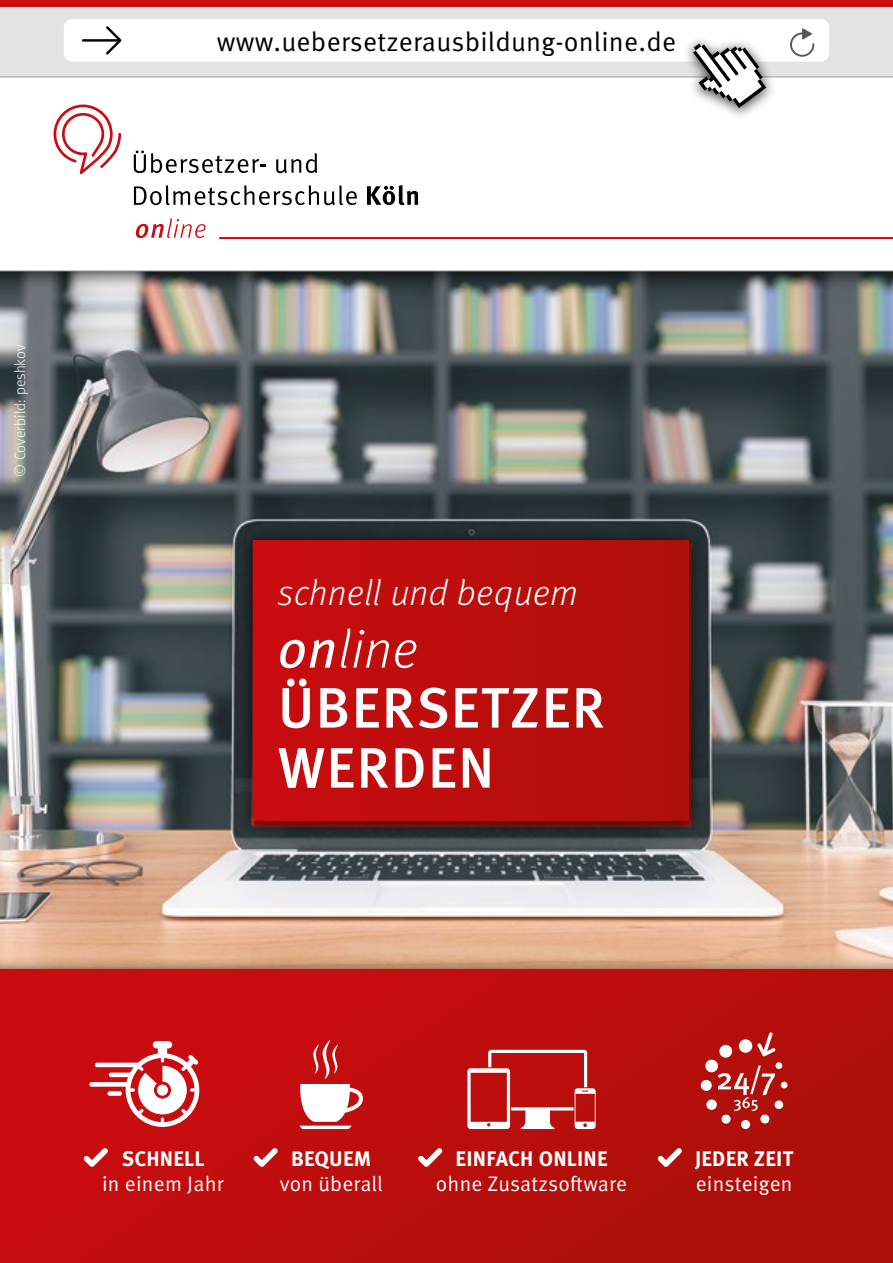
<style>
.page{position:relative;width:893px;height:1263px;background:#fff}
.page>*{position:absolute;margin:0;border:0;box-sizing:border-box;transform-origin:0 0}
.t1{font:500 57px/60px "Meta OT";letter-spacing:.02em;color:#fff}
.t2{font:italic 300 54px "Meta OT";color:#fff}
.t3{font:italic 300 36px "Meta OT";letter-spacing:.01em;color:#fff}
.t4{font:27px "Meta OT Norm";letter-spacing:.01em;color:#000}
.t5{font:21px "Meta OT Norm";letter-spacing:.01em;color:#fff}
.t6{font:700 21px "Meta OT";letter-spacing:.01em;color:#fff}
.t7{font:300 15px "Meta OT";letter-spacing:.005em;color:#fff}
.s1{font-weight:400}
</style>
<div class="page">
<img style="left:0;top:290px;width:893px;height:666px">
<div style="left:0;top:31px;width:893px;height:259px;background:#000;opacity:.75"></div>
<svg style="left:0;top:77px;width:893px;height:194px"></svg>
<div style="left:0;top:7px;width:893px;height:70px;background:#e3e3e3"></div>
<svg style="left:136px;top:218px;width:70px;height:20px"></svg>
<svg style="left:52px;top:103px;width:70px;height:91px"></svg>
<svg style="left:134px;top:150px;width:132px;height:23px"></svg>
<svg style="left:276px;top:153px;width:41px;height:20px"></svg>
<svg style="left:134px;top:185px;width:223px;height:20px"></svg>
<svg style="left:367px;top:185px;width:51px;height:20px"></svg>
<hr style="left:219px;top:237px;width:674px;height:2px;background:#c90c0f">
<div style="left:0;top:0;width:893px;height:7px;background:#c90c0f"></div>
<div style="left:64px;top:19px;width:765px;height:43px;background:#fff;border-radius:9px"></div>
<svg style="left:106px;top:26px;width:16px;height:29px"></svg>
<hr style="left:83px;top:39px;width:36px;height:3px;background:#000">
<div style="left:682px;top:35px;width:95px;height:86px;background:#000;opacity:.75"></div>
<svg style="left:693px;top:44px;width:73px;height:64px"></svg>
<div style="left:0;top:956px;width:893px;height:307px;background:#000;opacity:.75"></div>
<div style="left:0;top:970px;width:893px;height:293px;background:linear-gradient(to right,#cb0c0f,#ad0f0a)"></div>
<svg style="left:790px;top:28px;width:24px;height:29px"></svg>
<svg style="left:126px;top:1041px;width:73px;height:86px"></svg>
<hr style="left:95px;top:1063px;width:45px;height:4px;background:#fff;border-radius:2px">
<div style="left:109px;top:1072px;width:24px;height:5px;background:#fff;border-radius:2px"></div>
<div style="left:89px;top:1082px;width:40px;height:5px;background:#fff;border-radius:2px"></div>
<div style="left:107px;top:1091px;width:15px;height:5px;background:#fff;border-radius:2px"></div>
<svg style="left:467px;top:1050px;width:129px;height:79px"></svg>
<svg style="left:83px;top:1148px;width:25px;height:19px"></svg>
<svg style="left:253px;top:1148px;width:25px;height:19px"></svg>
<svg style="left:418px;top:1148px;width:24px;height:19px"></svg>
<svg style="left:657px;top:1148px;width:25px;height:19px"></svg>
<div style="left:741px;top:1120px;width:9px;height:9px;background:#fff;border-radius:50%"></div>
<div style="left:701px;top:1080px;width:11px;height:11px;background:#fff;border-radius:50%"></div>
<svg style="left:704px;top:1032px;width:83px;height:92px;background:#c13e3a"></svg>
<div style="left:237px;top:526px;width:468px;height:314px;background:#000;opacity:.75"></div>
<div style="left:254px;top:540px;width:435px;height:281px;background:linear-gradient(to right,#c90c0f,#ae0f0a)"></div>
<svg style="left:298px;top:1039px;width:65px;height:90px"></svg>
<p class="t7" style="left:11px;top:477px;width:134px;rotate:-90deg">© Coverbild: peshkov</p>
<p class="t4" style="left:217px;top:25px;width:461px">www.uebersetzerausbildung-online.de</p>
<h3 class="t3" style="left:278px;top:571px;width:302px">schnell und bequem</h3>
<h2 class="t2" style="left:278px;top:617px;width:142px"><span class="s1">on</span>line</h2>
<h1 class="t1" style="left:278px;top:679px;width:328px">ÜBERSETZER<br>WERDEN</h1>
<p class="t6" style="left:122px;top:1145px;width:84px">SCHNELL</p>
<p class="t5" style="left:102px;top:1171px;width:123px">in einem Jahr</p>
<p class="t6" style="left:291px;top:1145px;width:82px">BEQUEM</p>
<p class="t5" style="left:280px;top:1171px;width:105px">von überall</p>
<p class="t6" style="left:456px;top:1145px;width:154px">EINFACH ONLINE</p>
<p class="t5" style="left:436px;top:1171px;width:193px">ohne Zusatzsoftware</p>
<p class="t6" style="left:695px;top:1145px;width:100px">JEDER ZEIT</p>
<p class="t5" style="left:696px;top:1171px;width:98px">einsteigen</p>
</div>
